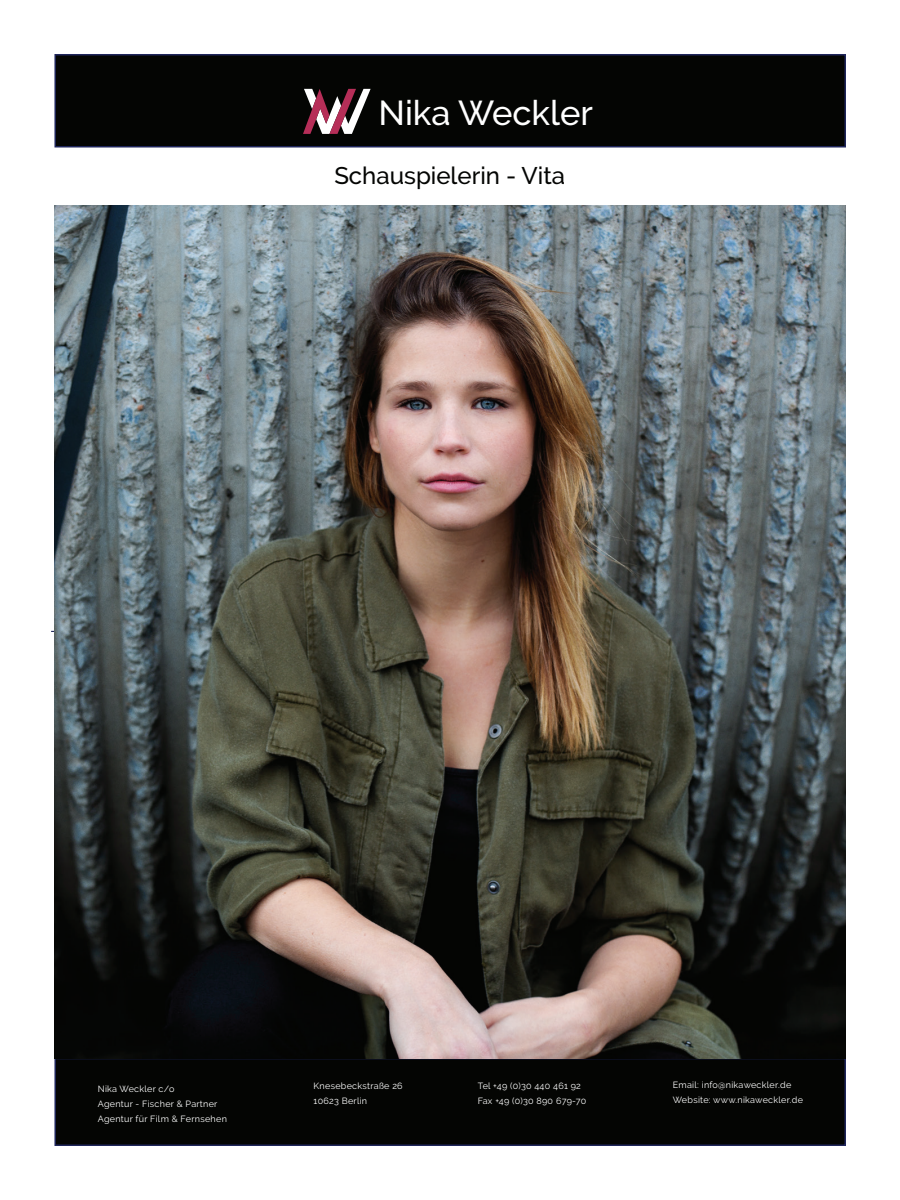
<style>
.page{position:relative;width:900px;height:1200px;background:#fff}
.page>*{position:absolute;margin:0;border:0;box-sizing:border-box;transform-origin:0 0}
.t1{font:500 34.5px "Raleway";color:#fff}
.t2{font:500 24px "Raleway";color:#040503}
.t3{font:9px/15px "Raleway";letter-spacing:.03em;color:#fff}
</style>
<div class="page">
<div style="left:55px;top:1059px;width:790px;height:86px;background:#040503"></div>
<div style="left:54px;top:1058px;width:792px;height:88px;border:2px solid #1f265b"></div>
<div style="left:55px;top:55px;width:790px;height:92px;background:#040503"></div>
<div style="left:54px;top:54px;width:792px;height:94px;border:2px solid #1f265b"></div>
<svg style="left:303px;top:89px;width:68px;height:45px"></svg>
<img style="left:54px;top:205px;width:792px;height:854px">
<h1 class="t1" style="left:378px;top:93px;width:216px">Nika Weckler</h1>
<h2 class="t2" style="left:334px;top:162px;width:232px">Schauspielerin - Vita</h2>
<p class="t3" style="left:98px;top:1081px;width:131px">Nika Weckler c/o<br>Agentur - Fischer &amp; Partner<br>Agentur für Film &amp; Fernsehen</p>
<p class="t3" style="left:673px;top:1078px;width:132px">Email: info@nikaweckler.de<br>Website: www.nikaweckler.de</p>
<p class="t3" style="left:478px;top:1078px;width:110px">Tel +49 (0)30 440 461 92<br>Fax +49 (0)30 890 679-70</p>
<p class="t3" style="left:314px;top:1078px;width:91px">Knesebeckstraße 26<br>10623 Berlin</p>
</div>
